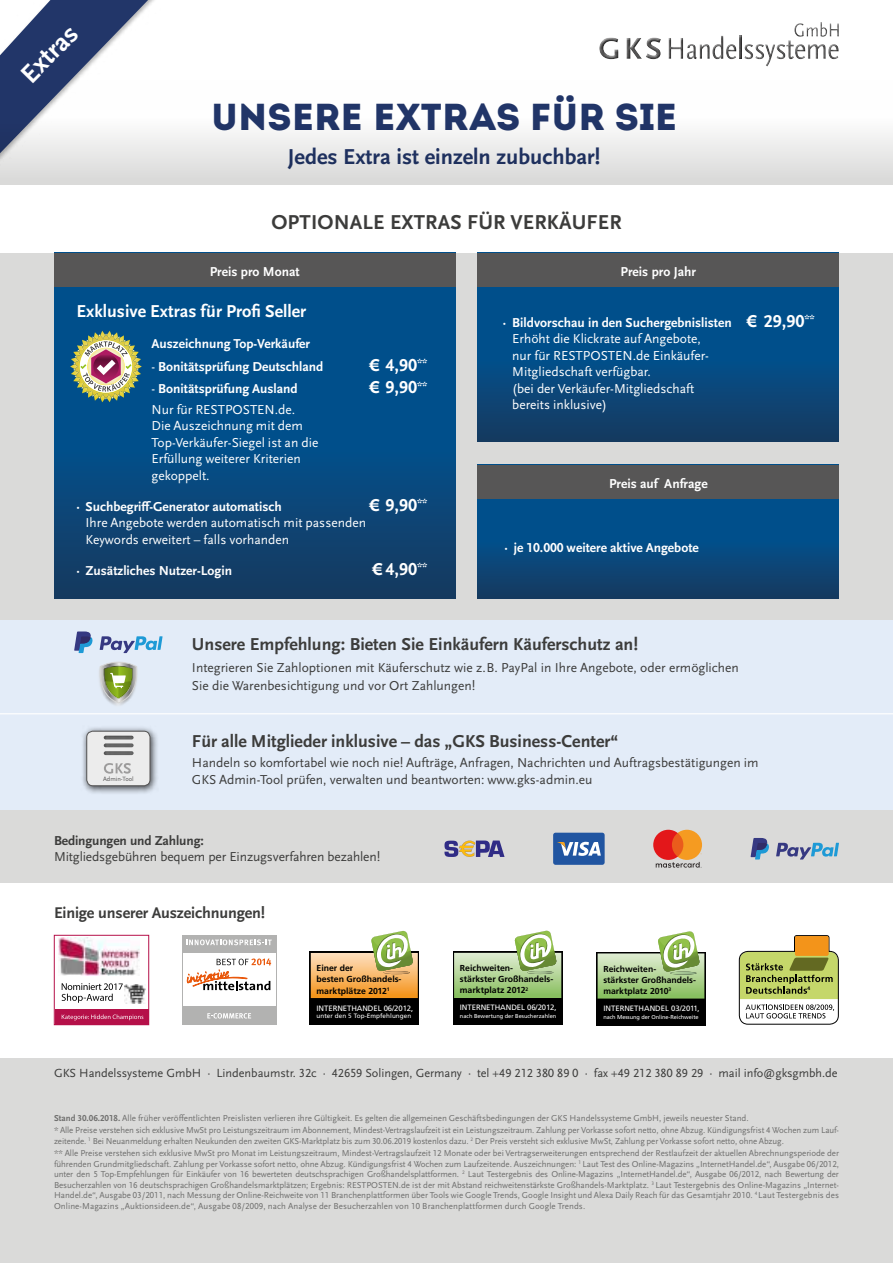
<style>
.page{position:relative;width:893px;height:1263px;background:#fff}
.page>*{position:absolute;margin:0;border:0;box-sizing:border-box;transform-origin:0 0}
.t1{font:37.5px "Intro";color:#223669}
.t2{font:700 27px "Scala Sans Pro";color:#fff}
.t3{font:700 22.5px "Scala Sans Pro";color:#223669}
.t4{font:700 21px "Scala Sans Pro";letter-spacing:.01em;color:#3c3c3b}
.t5{font:700 18px "Scala Sans Pro";color:#3c3c3b}
.t6{font:700 18px "Scala Sans Pro";color:#fff}
.t7{font:700 16.2px "Scala Sans Pro";letter-spacing:-.01em;color:#3c3c3b}
.t8{font:13.5px/16.5px "Scala Sans Pro";color:#fff}
.t9{font:13.5px/18px "Scala Sans Pro";color:#3c3c3b}
.t10{font:700 13.5px "Scala Sans Pro";color:#fff}
.t11{font:700 13.5px "Scala Sans Pro";letter-spacing:-.01em;color:#3c3c3b}
.t12{font:12.3px "Scala Sans Pro";letter-spacing:-.005em;color:#3c3c3b}
.t13{font:9px/10.5px "Scala Sans Pro";letter-spacing:-.01em;color:#6f6f6e}
.t14{font:700 8.7px/11.2px "Frutiger LT Std";color:#000}
.t15{font:7.8px "Frutiger LT Std";letter-spacing:-.01em;color:#fff}
.t16{font:7.65px "Frutiger LT Std";color:#fff}
.t17{font:6.45px "Scala Sans";color:#575656}
.t18{font:6.3px "Frutiger LT Std";letter-spacing:.01em;color:#fff}
.t19{font:5.7px "Frutiger LT Std";color:#fff}
.t20{font:5.55px "Frutiger LT Std";letter-spacing:-.01em;color:#fff}
.t21{font:700 5.1px "Frutiger LT Std";color:#000}
.s1{font-weight:400}
.s2{font-weight:700}
.s3{font-weight:700;font-size:18px}
</style>
<div class="page">
<div style="left:0;top:253px;width:893px;height:629px;background:#dadad9"></div>
<div style="left:0;top:1058px;width:893px;height:205px;background:#dadad9"></div>
<div style="left:598px;top:22px;width:242px;height:46px;background:#000;opacity:.75"></div>
<svg style="left:0;top:0;width:148px;height:81px"></svg>
<div style="left:0;top:620px;width:893px;height:190px;background:#e3ecf8"></div>
<svg style="left:54px;top:287px;width:401px;height:311px"></svg>
<svg style="left:478px;top:287px;width:361px;height:155px"></svg>
<div style="left:54px;top:253px;width:401px;height:34px;background:#575656"></div>
<div style="left:309px;top:952px;width:110px;height:73px;background:#000"></div>
<svg style="left:311px;top:930px;width:107px;height:68px"></svg>
<img style="left:384px;top:971px;width:26px;height:3px">
<div style="left:596px;top:952px;width:110px;height:73px;background:#000"></div>
<svg style="left:598px;top:931px;width:106px;height:67px"></svg>
<img style="left:670px;top:971px;width:26px;height:4px">
<div style="left:453px;top:951px;width:110px;height:74px;background:#000"></div>
<svg style="left:454px;top:930px;width:107px;height:68px"></svg>
<img style="left:527px;top:971px;width:26px;height:3px">
<svg style="left:739px;top:935px;width:100px;height:90px"></svg>
<div style="left:795px;top:936px;width:33px;height:20px;background:#f3941a;border-radius:2px"></div>
<div style="left:182px;top:935px;width:94px;height:90px;background:#b2b2b1"></div>
<div style="left:183px;top:954px;width:92px;height:52px;background:#fff"></div>
<svg style="left:186px;top:939px;width:86px;height:6px"></svg>
<svg style="left:187px;top:958px;width:84px;height:32px"></svg>
<svg style="left:207px;top:1013px;width:44px;height:5px"></svg>
<hr style="left:0;top:713px;width:893px;height:1px;background:#fff">
<div style="left:81px;top:725px;width:78px;height:69px;background:#000;opacity:.75"></div>
<svg style="left:87px;top:731px;width:63px;height:55px"></svg>
<img style="left:96px;top:743px;width:45px;height:6px">
<img style="left:104px;top:743px;width:30px;height:4px">
<img style="left:96px;top:735px;width:45px;height:6px">
<img style="left:104px;top:736px;width:28px;height:3px">
<img style="left:96px;top:751px;width:45px;height:6px">
<img style="left:104px;top:751px;width:30px;height:4px">
<img style="left:104px;top:751px;width:29px;height:3px">
<div style="left:86px;top:731px;width:64px;height:55px;border:1px solid #575656;border-radius:6px"></div>
<div style="left:478px;top:253px;width:361px;height:34px;background:#575656"></div>
<svg style="left:478px;top:498px;width:361px;height:100px"></svg>
<div style="left:478px;top:464px;width:361px;height:34px;background:#575656"></div>
<svg style="left:444px;top:840px;width:61px;height:17px"></svg>
<div style="left:553px;top:833px;width:52px;height:32px;background:#2155a1;border-radius:2px"></div>
<svg style="left:557px;top:842px;width:44px;height:14px"></svg>
<svg style="left:653px;top:830px;width:49px;height:38px"></svg>
<svg style="left:776px;top:843px;width:63px;height:16px"></svg>
<svg style="left:751px;top:838px;width:18px;height:21px"></svg>
<svg style="left:100px;top:636px;width:63px;height:17px"></svg>
<svg style="left:74px;top:631px;width:19px;height:22px"></svg>
<svg style="left:54px;top:935px;width:95px;height:90px"></svg>
<svg style="left:100px;top:662px;width:37px;height:41px"></svg>
<svg style="left:0;top:81px;width:893px;height:104px"></svg>
<img style="left:70px;top:331px;width:72px;height:71px">
<img style="left:75px;top:335px;width:62px;height:63px">
<img style="left:79px;top:340px;width:54px;height:53px">
<svg style="left:80px;top:340px;width:52px;height:53px"></svg>
<h2 class="t2" style="left:14px;top:67px;width:71px;rotate:-45deg">Extras</h2>
<h1 class="t1" style="left:211px;top:95px;width:468px">UNSERE EXTRAS FÜR SIE</h1>
<h3 class="t3" style="left:288px;top:144px;width:314px">Jedes Extra ist einzeln zubuchbar!</h3>
<h3 class="t4" style="left:271px;top:210px;width:352px">OPTIONALE EXTRAS FÜR VERKÄUFER</h3>
<h3 class="t10" style="left:210px;top:264px;width:92px">Preis pro Monat</h3>
<h3 class="t10" style="left:620px;top:264px;width:77px">Preis pro Jahr</h3>
<h3 class="t6" style="left:77px;top:301px;width:231px">Exklusive Extras für Profi Seller</h3>
<h3 class="t10" style="left:152px;top:336px;width:160px">Auszeichnung Top-Verkäufer</h3>
<h3 class="t10" style="left:152px;top:358px;width:173px"><span class="s1">-</span> Bonitätsprüfung Deutschland</h3>
<h3 class="t6" style="left:369px;top:354px;width:60px">€ 4,90<sup>**</sup></h3>
<h3 class="t10" style="left:152px;top:381px;width:148px"><span class="s1">-</span> Bonitätsprüfung Ausland</h3>
<h3 class="t6" style="left:369px;top:377px;width:60px">€ 9,90<sup>**</sup></h3>
<h3 class="t8" style="left:152px;top:401px;width:168px">Nur für RESTPOSTEN.de.<br>Die Auszeichnung mit dem<br>Top-Verkäufer-Siegel ist an die<br>Erfüllung weiterer Kriterien gekoppelt.</h3>
<h3 class="t10" style="left:77px;top:499px;width:207px">· Suchbegriff-Generator automatisch</h3>
<h3 class="t6" style="left:369px;top:495px;width:60px">€ 9,90<sup>**</sup></h3>
<h3 class="t8" style="left:86px;top:515px;width:282px">Ihre Angebote werden automatisch mit passenden<br>Keywords erweitert – falls vorhanden</h3>
<h3 class="t10" style="left:77px;top:563px;width:157px">· Zusätzliches Nutzer-Login</h3>
<h3 class="t6" style="left:372px;top:559px;width:57px">€ 4,90<sup>**</sup></h3>
<h3 class="t8" style="left:512px;top:314px;width:304px;text-indent:-9px"><span class="s2">· Bildvorschau in den Suchergebnislisten</span> <span class="s3">€ 29,90</span><sup>** </sup>Erhöht die Klickrate auf Angebote,<br>nur für RESTPOSTEN.de Einkäufer-<br>Mitgliedschaft verfügbar.<br>(bei der Verkäufer-Mitgliedschaft<br>bereits inklusive)</h3>
<h3 class="t10" style="left:609px;top:476px;width:100px">Preis auf Anfrage</h3>
<h3 class="t10" style="left:504px;top:540px;width:196px">· je 10.000 weitere aktive Angebote</h3>
<p class="t17" style="left:103px;top:776px;width:32px">Admin-Tool</p>
<h3 class="t5" style="left:192px;top:634px;width:448px">Unsere Empfehlung: Bieten Sie Einkäufern Käuferschutz an!</h3>
<h3 class="t9" style="left:192px;top:659px;width:548px">Integrieren Sie Zahloptionen mit Käuferschutz wie z. B. PayPal in Ihre Angebote, oder ermöglichen<br>Sie die Warenbesichtigung und vor Ort Zahlungen!</h3>
<h3 class="t5" style="left:192px;top:730px;width:428px">Für alle Mitglieder inklusive – das „GKS Business-Center“</h3>
<h3 class="t9" style="left:192px;top:755px;width:568px;line-height:16.5px">Handeln so komfortabel wie noch nie! Aufträge, Anfragen, Nachrichten und Auftragsbestätigungen im<br>GKS Admin-Tool prüfen, verwalten und beantworten: www.gks-admin.eu</h3>
<h3 class="t11" style="left:54px;top:832px;width:151px">Bedingungen und Zahlung:</h3>
<h3 class="t9" style="left:54px;top:848px;width:328px">Mitgliedsgebühren bequem per Einzugsverfahren bezahlen!</h3>
<h3 class="t7" style="left:54px;top:903px;width:213px">Einige unserer Auszeichnungen!</h3>
<p class="t14" style="left:317px;top:962px;width:86px">Einer der<br>besten Großhandels&shy;marktplätze 2012<sup>1</sup></p>
<p class="t15" style="left:317px;top:1003px;width:98px">INTERNETHANDEL 06/2012,</p>
<p class="t18" style="left:317px;top:1012px;width:96px">unter den 5 Top-Empfehlungen</p>
<p class="t14" style="left:460px;top:962px;width:95px">Reichweiten-<br>stärkster Großhandels&shy;marktplatz 2012<sup>2</sup></p>
<p class="t15" style="left:460px;top:1003px;width:98px">INTERNETHANDEL 06/2012,</p>
<p class="t19" style="left:460px;top:1013px;width:98px">nach Bewertung der Besucherzahlen</p>
<p class="t14" style="left:603px;top:963px;width:94px">Reichweiten-<br>stärkster Großhandels&shy;marktplatz 2010<sup>3</sup></p>
<p class="t16" style="left:603px;top:1004px;width:98px">INTERNETHANDEL 03/2011,</p>
<p class="t20" style="left:603px;top:1014px;width:97px">nach Messung der Online-Reichweite</p>
<p class="t21" style="left:807px;top:985px;width:4px">4</p>
<h3 class="t12" style="left:54px;top:1066px;width:785px">GKS Handelssysteme GmbH · Lindenbaumstr. 32c · 42659 Solingen, Germany · tel +49 212 380 89 0 · fax +49 212 380 89 29 · mail info@gksgmbh.de</h3>
<p class="t13" style="left:54px;top:1111px;width:786px;line-height:12.6px"><span class="s2">Stand 30.06.2018.</span> Alle früher veröffentlichten Preislisten verlieren ihre Gültigkeit. Es gelten die allgemeinen Geschäftsbedingungen der GKS Handelssysteme GmbH, jeweils neuester Stand.<br>* Alle Preise verstehen sich exklusive MwSt pro Leistungszeitraum im Abonnement, Mindest-Vertragslaufzeit ist ein Leistungszeitraum. Zahlung per Vorkasse sofort netto, ohne Abzug. Kündigungsfrist 4 Wochen zum Lauf-</p>
<p class="t13" style="left:54px;top:1135px;width:786px;line-height:12.6px">zeitende. <sup>1</sup> Bei Neuanmeldung erhalten Neukunden den zweiten GKS-Marktplatz bis zum 30.06.2019 kostenlos dazu. <sup>2</sup> Der Preis versteht sich exklusive MwSt, Zahlung per Vorkasse sofort netto, ohne Abzug.<br>** Alle Preise verstehen sich exklusive MwSt pro Monat im Leistungszeitraum, Mindest-Vertragslaufzeit 12 Monate oder bei Vertragserweiterungen entsprechend der Restlaufzeit der aktuellen Abrechnungsperiode der</p>
<p class="t13" style="left:54px;top:1159px;width:786px;text-align:justify">führenden Grundmitgliedschaft. Zahlung per Vorkasse sofort netto, ohne Abzug. Kündigungsfrist 4 Wochen zum Laufzeitende. Auszeichnungen: <sup>1</sup> Laut Test des Online-Magazins „InternetHandel.de“, Ausgabe 06/2012, unter den 5 Top-Empfehlungen für Einkäufer von 16 bewerteten deutschsprachigen Großhandelsplattformen. <sup>2</sup> Laut Testergebnis des Online-Magazins „InternetHandel.de“, Ausgabe 06/2012, nach Bewertung der Besucherzahlen von 16 deutschsprachigen Großhandelsmarktplätzen; Ergebnis: RESTPOSTEN.de ist der mit Abstand reichweitenstärkste Großhandels-Marktplatz. <sup>3</sup> Laut Testergebnis des Online-Magazins „Internet-Handel.de“, Ausgabe 03/2011, nach Messung der Online-Reichweite von 11 Branchenplattformen über Tools wie Google Trends, Google Insight und Alexa Daily Reach für das Gesamtjahr 2010. <sup>4</sup> Laut Testergebnis des Online-Magazins „Auktionsideen.de“, Ausgabe 08/2009, nach Analyse der Besucherzahlen von 10 Branchenplattformen durch Google Trends.</p>
</div>
